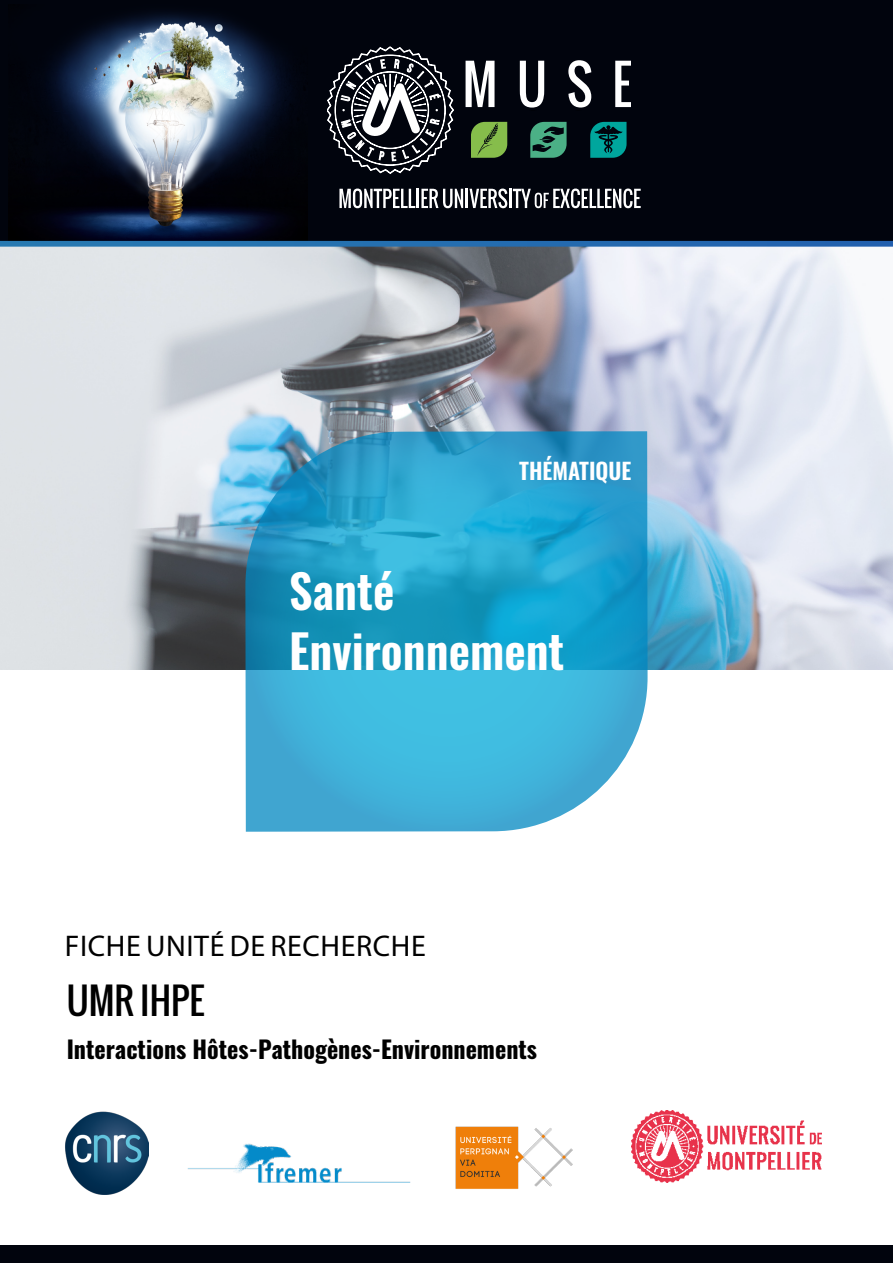
<style>
.page{position:relative;width:893px;height:1263px;background:#fff}
.page>*{position:absolute;margin:0;border:0;box-sizing:border-box;transform-origin:0 0}
.t1{font:600 46.5px/60px "Oswald";color:#fff}
.t2{font:36px "Oswald";color:#000}
.t3{font:30px "Myriad Pro";letter-spacing:.02em;color:#000}
.t4{font:700 24px "Oswald";color:#000}
.t5{font:600 22.5px "Oswald";color:#fff}
</style>
<div class="page">
<img style="left:0;top:247px;width:893px;height:423px">
<div style="left:0;top:0;width:893px;height:244px;background:#01040d"></div>
<img style="left:9px;top:12px;width:298px;height:229px">
<svg style="left:328px;top:47px;width:125px;height:127px"></svg>
<svg style="left:466px;top:61px;width:28px;height:46px"></svg>
<svg style="left:520px;top:61px;width:24px;height:46px"></svg>
<svg style="left:568px;top:60px;width:23px;height:47px"></svg>
<svg style="left:615px;top:61px;width:16px;height:46px"></svg>
<svg style="left:339px;top:189px;width:76px;height:19px"></svg>
<hr style="left:416px;top:189px;width:3px;height:19px;background:#fff">
<svg style="left:421px;top:189px;width:86px;height:19px"></svg>
<hr style="left:509px;top:189px;width:3px;height:19px;background:#fff">
<svg style="left:513px;top:189px;width:128px;height:19px"></svg>
<svg style="left:471px;top:122px;width:36px;height:36px"></svg>
<svg style="left:590px;top:122px;width:37px;height:36px"></svg>
<svg style="left:530px;top:122px;width:37px;height:36px"></svg>
<div style="left:0;top:1246px;width:893px;height:17px;background:#01040d"></div>
<svg style="left:245px;top:431px;width:403px;height:401px;background:#36a9d0"></svg>
<svg style="left:0;top:241px;width:893px;height:6px;background:#2d72b1"></svg>
<img style="left:631px;top:1110px;width:190px;height:72px">
<img style="left:187px;top:1144px;width:223px;height:38px">
<img style="left:455px;top:1126px;width:118px;height:63px">
<img style="left:65px;top:1111px;width:83px;height:84px">
<p class="t5" style="left:519px;top:459px;width:114px">THÉMATIQUE</p>
<h1 class="t1" style="left:289px;top:564px;width:277px">Santé<br>Environnement</h1>
<p class="t3" style="left:65px;top:928px;width:362px">FICHE UNITÉ DE RECHERCHE</p>
<h2 class="t2" style="left:67px;top:973px;width:139px">UMR IHPE</h2>
<p class="t4" style="left:67px;top:1036px;width:472px">Interactions Hôtes-Pathogènes-Environnements</p>
</div>
